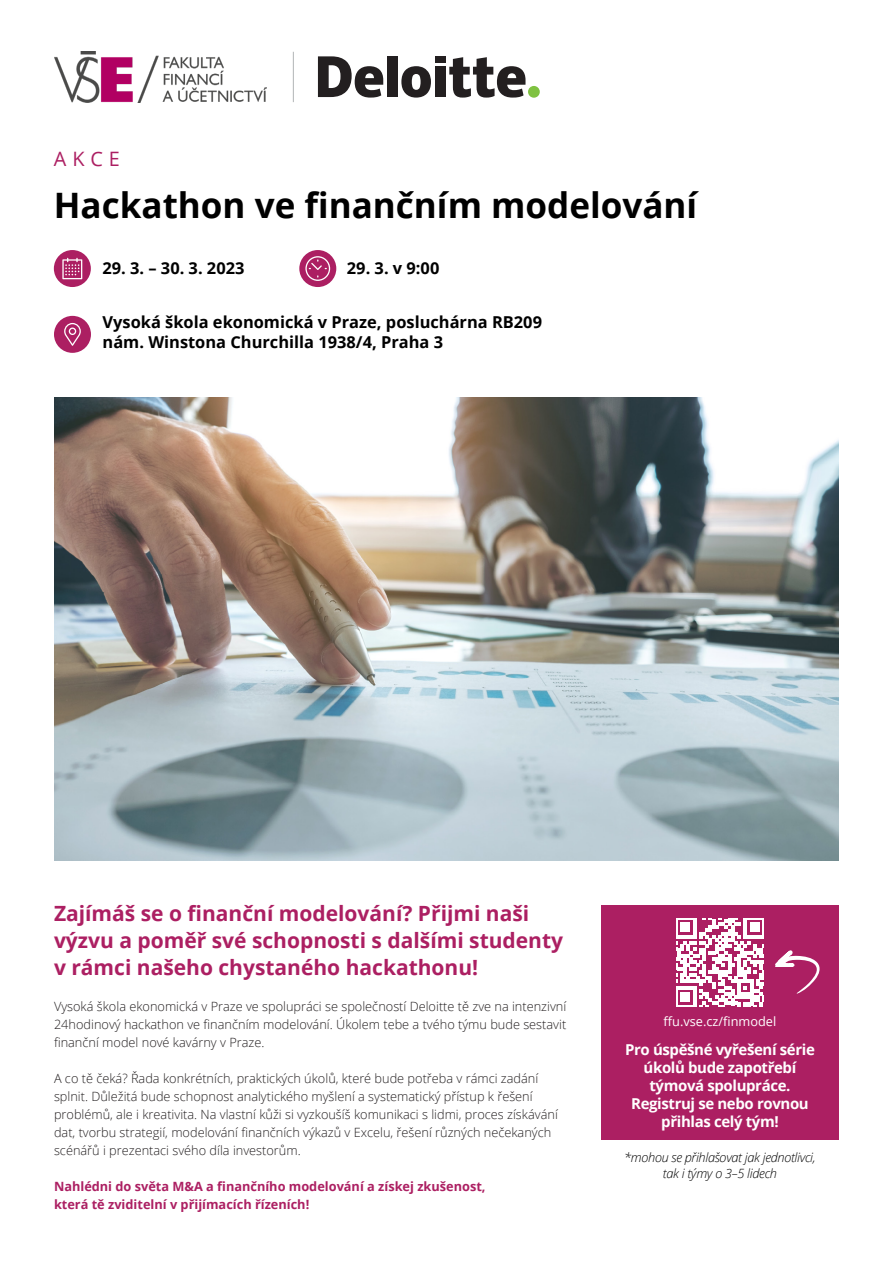
<style>
.page{position:relative;width:893px;height:1263px;background:#fff}
.page>*{position:absolute;margin:0;border:0;box-sizing:border-box;transform-origin:0 0}
.t1{font:700 35.1px "Open Sans";color:#000}
.t2{font:700 21px/27px "Open Sans";color:#ac1f62}
.t3{font:19.8px "Open Sans";color:#ac1f62}
.t4{font:700 16.35px "Open Sans";color:#000}
.t5{font:700 15px/18px "Open Sans";letter-spacing:-.025em;color:#fff;text-align:center}
.t6{font:300 12.75px/18px "Open Sans";color:#231f20;text-align:justify}
.t7{font:700 12.75px/18px "Open Sans";color:#ac1f62}
.t8{font:italic 300 12.75px/15.3px "Open Sans";letter-spacing:-.025em;color:#000;text-align:center}
.t9{font:12.75px "Open Sans";color:#fff}
</style>
<div class="page">
<img style="left:54px;top:398px;width:785px;height:462px">
<div style="left:528px;top:86px;width:12px;height:12px;background:#7fc241;border-radius:50%"></div>
<div style="left:387px;top:56px;width:10px;height:41px;background:#231f20"></div>
<svg style="left:401px;top:66px;width:30px;height:32px"></svg>
<div style="left:435px;top:67px;width:10px;height:30px;background:#231f20"></div>
<div style="left:435px;top:56px;width:10px;height:7px;background:#231f20"></div>
<svg style="left:449px;top:57px;width:76px;height:41px"></svg>
<svg style="left:318px;top:56px;width:65px;height:42px"></svg>
<svg style="left:54px;top:250px;width:37px;height:37px"></svg>
<svg style="left:299px;top:250px;width:37px;height:37px"></svg>
<svg style="left:54px;top:316px;width:37px;height:37px"></svg>
<hr style="left:293px;top:52px;width:1px;height:50px;background:#b1b4b5">
<img style="left:54px;top:52px;width:212px;height:50px">
<div style="left:601px;top:905px;width:238px;height:235px;background:#ac1f62"></div>
<svg style="left:676px;top:918px;width:88px;height:88px"></svg>
<svg style="left:775px;top:950px;width:45px;height:44px"></svg>
<p class="t3" style="left:54px;top:146px;width:68px">AKCE</p>
<p class="t1" style="left:54px;top:180px;width:645px">Hackathon ve finančním modelování</p>
<p class="t4" style="left:102px;top:257px;width:144px">29. 3. – 30. 3. 2023</p>
<p class="t4" style="left:347px;top:257px;width:94px">29. 3. v 9:00</p>
<p class="t4" style="left:103px;top:311px;width:441px">Vysoká škola ekonomická v Praze, posluchárna RB209</p>
<p class="t4" style="left:103px;top:331px;width:342px">nám. Winstona Churchilla 1938/4, Praha 3</p>
<p class="t2" style="left:54px;top:899px;width:511px">Zajímáš se o finanční modelování? Přijmi naši výzvu a poměř své schopnosti s dalšími studenty v rámci našeho chystaného hackathonu!</p>
<p class="t6" style="left:54px;top:997px;width:514px">Vysoká škola ekonomická v Praze ve spolupráci se společností Deloitte tě zve na intenzivní 24hodinový hackathon ve finančním modelování. Úkolem tebe a tvého týmu bude sestavit finanční model nové kavárny v Praze.</p>
<p class="t6" style="left:54px;top:1069px;width:505px;text-align:left">A co tě čeká? Řada konkrétních, praktických úkolů, které bude potřeba v rámci zadání splnit. Důležitá bude schopnost analytického myšlení a systematický přístup k řešení problémů, ale i kreativita. Na vlastní kůži si vyzkoušíš komunikaci s lidmi, proces získávání dat, tvorbu strategií, modelování finančních výkazů v Excelu, řešení různých nečekaných scénářů i prezentaci svého díla investorům.</p>
<p class="t7" style="left:54px;top:1177px;width:433px">Nahlédni do světa M&amp;A a finančního modelování a získej zkušenost, která tě zviditelní v přijímacích řízeních!</p>
<p class="t9" style="left:664px;top:1012px;width:114px">ffu.vse.cz/finmodel</p>
<p class="t5" style="left:625px;top:1040px;width:191px">Pro úspěšné vyřešení série úkolů bude zapotřebí týmová spolupráce.<br>Registruj se nebo rovnou přihlas celý tým!</p>
<p class="t8" style="left:624px;top:1150px;width:193px">*mohou se přihlašovat jak jednotlivci, tak i týmy o 3–5 lidech</p>
</div>
